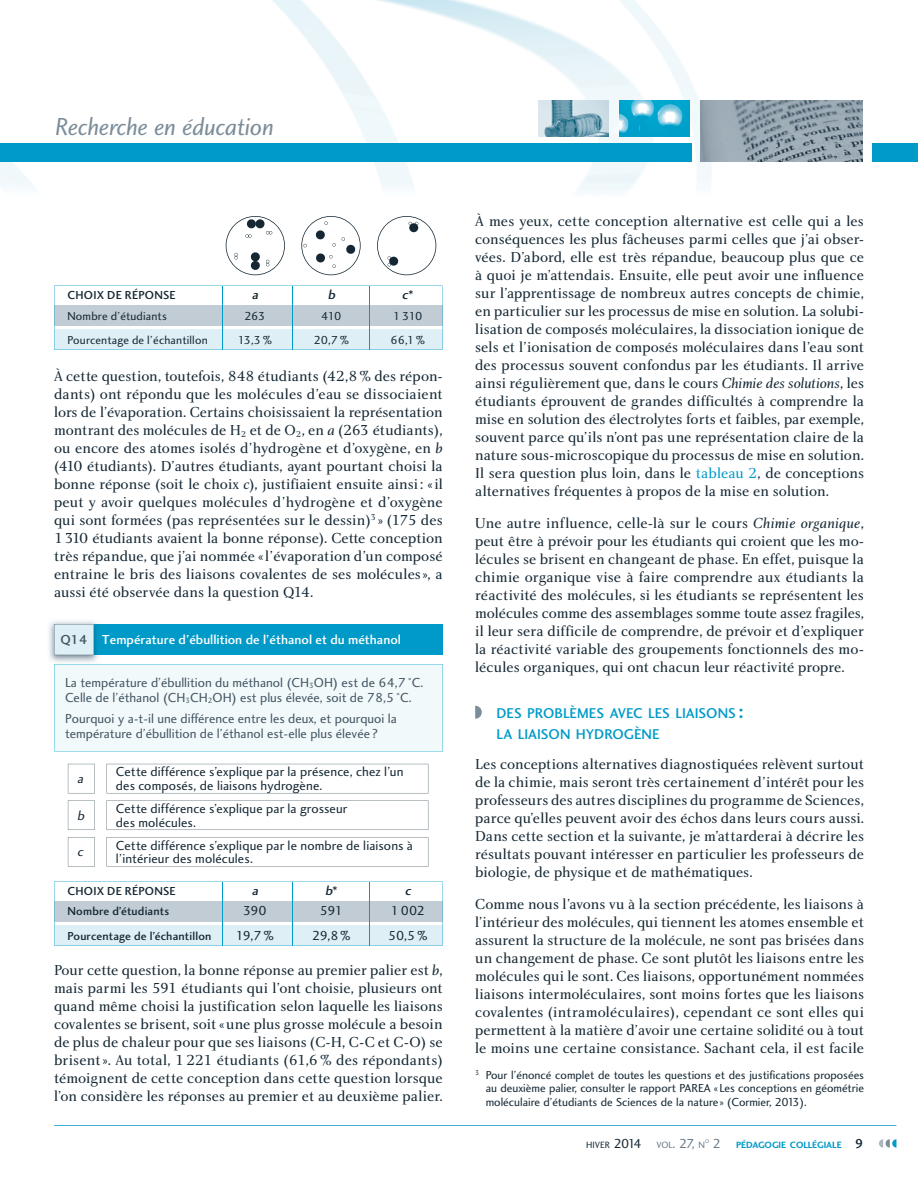
<style>
.page{position:relative;width:918px;height:1188px;background:#fff}
.page>*{position:absolute;margin:0;border:0;box-sizing:border-box;transform-origin:0 0}
.t1{font:25.5px "Charlotte Sans Book Italic Plain";letter-spacing:-.005em;color:#7c8d9a}
.t2{font:15px/18px "Charlotte Book Plain";color:#142733;text-align:justify}
.t3{font:14.7px/21px "Charlotte Sans Medium Plain";color:#009ac8}
.t4{font:13.5px/13.5px "Charlotte Sans Book Plain";letter-spacing:.01em;color:#142733}
.t5{font:13.5px/15px "Charlotte Sans Book Plain";color:#425562}
.t6{font:13.5px "Charlotte Sans Medium Plain";color:#fff}
.t7{font:italic 13.5px "Charlotte Sans Medium Plain";color:#142733}
.t8{font:italic 13.5px "Charlotte Sans Book Plain";color:#142733}
.t9{font:12px/13.5px "Charlotte Sans Book Plain";color:#142733;text-align:justify}
.t10{font:12px "Charlotte Sans Medium Plain";letter-spacing:.015em;color:#142733}
.t11{font:9.45px "Charlotte Sans Bold Plain";color:#009ac8}
.t12{font:9.45px "Charlotte Sans Book Plain";color:#142733}
.t13{font:5.55px "Charlotte Sans Book Plain";color:#687a88}
.s1{font-style:normal}
.s2{font-family:"Charlotte Book Italic Plain"}
.s3{color:#425562}
.s4{color:#009ac8}
.s5{font-size:21px}
.s6{font-size:13.5px}
.s7{color:#687a88}
.s8{font-size:13.5px;color:#687a88}
.s9{font-family:"Charlotte Sans Book Plain";font-size:13.5px;color:#687a88}
.s10{font-family:"Charlotte Sans Medium Plain";font-size:13.5px;color:#142733}
</style>
<div class="page">
<img style="left:0;top:0;width:918px;height:192px">
<img style="left:701px;top:101px;width:162px;height:61px">
<img style="left:619px;top:101px;width:70px;height:36px">
<img style="left:538px;top:101px;width:71px;height:36px">
<svg style="left:475px;top:706px;width:7px;height:13px"></svg>
<svg style="left:226px;top:216px;width:59px;height:59px"></svg>
<svg style="left:377px;top:216px;width:59px;height:59px"></svg>
<svg style="left:301px;top:216px;width:60px;height:59px"></svg>
<div style="left:72px;top:624px;width:371px;height:31px;background:#009ac8"></div>
<img style="left:49px;top:620px;width:49px;height:43px">
<img style="left:94px;top:624px;width:4px;height:31px">
<svg style="left:54px;top:624px;width:40px;height:31px"></svg>
<div style="left:54px;top:664px;width:389px;height:87px;background:#f2f9fb"></div>
<svg style="left:107px;top:764px;width:321px;height:29px"></svg>
<svg style="left:107px;top:800px;width:321px;height:30px"></svg>
<svg style="left:107px;top:837px;width:321px;height:30px"></svg>
<svg style="left:68px;top:764px;width:27px;height:29px"></svg>
<svg style="left:68px;top:800px;width:27px;height:30px"></svg>
<svg style="left:68px;top:837px;width:27px;height:30px"></svg>
<svg style="left:54px;top:881px;width:389px;height:65px"></svg>
<svg style="left:54px;top:286px;width:389px;height:64px"></svg>
<svg style="left:879px;top:1139px;width:17px;height:9px"></svg>
<hr style="left:54px;top:1125px;width:842px;height:1px;background:#009ac8">
<div style="left:872px;top:144px;width:46px;height:18px;background:#009ac8"></div>
<div style="left:0;top:144px;width:691px;height:18px;background:#009ac8"></div>
<h1 class="t1" style="left:55px;top:116px;width:220px">Recherche en éducation</h1>
<p class="t10" style="left:67px;top:291px;width:110px">CHOIX DE RÉPONSE</p>
<p class="t7" style="left:252px;top:289px;width:10px">a</p>
<p class="t7" style="left:328px;top:289px;width:11px">b</p>
<p class="t7" style="left:402px;top:289px;width:13px">c<span class="s1">*</span></p>
<p class="t9" style="left:67px;top:310px;width:101px">Nombre d’étudiants</p>
<p class="t9" style="left:244px;top:310px;width:23px">263</p>
<p class="t9" style="left:321px;top:310px;width:22px">410</p>
<p class="t9" style="left:393px;top:310px;width:31px">1 310</p>
<p class="t9" style="left:67px;top:334px;width:142px">Pourcentage de l’échantillon</p>
<p class="t9" style="left:238px;top:334px;width:36px">13,3 %</p>
<p class="t9" style="left:314px;top:334px;width:37px">20,7 %</p>
<p class="t9" style="left:391px;top:334px;width:36px">66,1 %</p>
<p class="t2" style="left:54px;top:369px;width:390px">À cette question, toutefois, 848 étudiants (42,8 % des répon&shy;dants) ont répondu que les molécules d’eau se dissociaient lors de l’évaporation. Certains choisissaient la représentation montrant des molécules de H<sub>2</sub> et de O<sub>2</sub>, en <span class="s2">a</span> (263 étudiants), ou encore des atomes isolés d’hydrogène et d’oxygène, en <span class="s2">b </span>(410 étudiants). D’autres étudiants, ayant pourtant choisi la bonne réponse (soit le choix <span class="s2">c</span>), justifiaient ensuite ainsi : « il peut y avoir quelques molécules d’hydrogène et d’oxygène qui sont formées (pas représentées sur le dessin)<sup>3</sup> » (175 des 1 310 étudiants avaient la bonne réponse). Cette conception très répandue, que j’ai nommée « l’évaporation d’un composé entraine le bris des liaisons covalentes de ses molécules », a aussi été observée dans la question Q14.</p>
<p class="t6" style="left:60px;top:634px;width:342px"><span class="s3">Q14</span> Température d’ébullition de l’éthanol et du méthanol</p>
<p class="t5" style="left:65px;top:676px;width:360px">La température d’ébullition du méthanol (CH<sub>3</sub>OH) est de 64,7 °C.<br>Celle de l’éthanol (CH<sub>3</sub>CH<sub>2</sub>OH) est plus élevée, soit de 78,5 °C.</p>
<p class="t5" style="left:65px;top:713px;width:333px">Pourquoi y a-t-il une différence entre les deux, et pourquoi la température d’ébullition de l’éthanol est-elle plus élevée ?</p>
<p class="t4" style="left:116px;top:766px;width:289px">Cette différence s’explique par la présence, chez l’un des composés, de liaisons hydrogène.</p>
<p class="t4" style="left:116px;top:803px;width:233px">Cette différence s’explique par la grosseur des molécules.</p>
<p class="t4" style="left:116px;top:840px;width:299px">Cette différence s’explique par le nombre de liaisons à l’intérieur des molécules.</p>
<p class="t8" style="left:77px;top:773px;width:10px">a</p>
<p class="t8" style="left:77px;top:810px;width:11px">b</p>
<p class="t8" style="left:77px;top:847px;width:10px">c</p>
<p class="t10" style="left:67px;top:886px;width:110px">CHOIX DE RÉPONSE</p>
<p class="t7" style="left:252px;top:885px;width:10px">a</p>
<p class="t7" style="left:325px;top:885px;width:14px">b<span class="s1">*</span></p>
<p class="t7" style="left:405px;top:885px;width:10px">c</p>
<p class="t10" style="left:67px;top:907px;width:103px">Nombre d’étudiants</p>
<p class="t4" style="left:243px;top:905px;width:25px">390</p>
<p class="t4" style="left:320px;top:905px;width:25px">591</p>
<p class="t4" style="left:391px;top:905px;width:36px">1 002</p>
<p class="t10" style="left:67px;top:931px;width:145px">Pourcentage de l’échantillon</p>
<p class="t4" style="left:236px;top:930px;width:39px">19,7 %</p>
<p class="t4" style="left:312px;top:930px;width:40px">29,8 %</p>
<p class="t4" style="left:388px;top:930px;width:41px">50,5 %</p>
<p class="t2" style="left:54px;top:962px;width:390px">Pour cette question, la bonne réponse au premier palier est <span class="s2">b</span>, mais parmi les 591 étudiants qui l’ont choisie, plusieurs ont quand même choisi la justification selon laquelle les liaisons covalentes se brisent, soit « une plus grosse molécule a besoin de plus de chaleur pour que ses liaisons (C-H, C-C et C-O) se brisent ». Au total, 1 221 étudiants (61,6 % des répondants) témoignent de cette conception dans cette question lorsque l’on considère les réponses au premier et au deuxième palier.</p>
<p class="t2" style="left:475px;top:213px;width:390px">À mes yeux, cette conception alternative est celle qui a les conséquences les plus fâcheuses parmi celles que j’ai obser&shy;vées. D’abord, elle est très répandue, beaucoup plus que ce à quoi je m’attendais. Ensuite, elle peut avoir une influence sur l’apprentissage de nombreux autres concepts de chimie, en particulier sur les processus de mise en solution. La solubi&shy;lisation de composés moléculaires, la dissociation ionique de sels et l’ionisation de composés moléculaires dans l’eau sont des processus souvent confondus par les étudiants. Il arrive ainsi régulièrement que, dans le cours <span class="s2">Chimie des solutions</span>, les étudiants éprouvent de grandes difficultés à comprendre la mise en solution des électrolytes forts et faibles, par exemple, souvent parce qu’ils n’ont pas une représentation claire de la nature sous-microscopique du processus de mise en solution.<br>Il sera question plus loin, dans le <span class="s4">tableau 2</span>, de conceptions alternatives fréquentes à propos de la mise en solution.</p>
<p class="t2" style="left:475px;top:515px;width:390px">Une autre influence, celle-là sur le cours <span class="s2">Chimie organique</span>, peut être à prévoir pour les étudiants qui croient que les mo&shy;lécules se brisent en changeant de phase. En effet, puisque la chimie organique vise à faire comprendre aux étudiants la réactivité des molécules, si les étudiants se représentent les molécules comme des assemblages somme toute assez fragiles, il leur sera difficile de comprendre, de prévoir et d’expliquer la réactivité variable des groupements fonctionnels des mo&shy;lécules organiques, qui ont chacun leur réactivité propre.</p>
<p class="t3" style="left:496px;top:704px;width:249px">DES PROBLÈMES AVEC LES LIAISONS <span class="s5">:<br></span>LA LIAISON HYDROGÈNE</p>
<p class="t2" style="left:475px;top:757px;width:390px">Les conceptions alternatives diagnostiquées relèvent surtout de la chimie, mais seront très certainement d’intérêt pour les professeurs des autres disciplines du programme de Sciences, parce qu’elles peuvent avoir des échos dans leurs cours aussi.<br>Dans cette section et la suivante, je m’attarderai à décrire les résultats pouvant intéresser en particulier les professeurs de biologie, de physique et de mathématiques.</p>
<p class="t2" style="left:475px;top:896px;width:390px">Comme nous l’avons vu à la section précédente, les liaisons à l’intérieur des molécules, qui tiennent les atomes ensemble et assurent la structure de la molécule, ne sont pas brisées dans un changement de phase. Ce sont plutôt les liaisons entre les molécules qui le sont. Ces liaisons, opportunément nommées liaisons intermoléculaires, sont moins fortes que les liaisons covalentes (intramoléculaires), cependant ce sont elles qui permettent à la matière d’avoir une certaine solidité ou à tout le moins une certaine consistance. Sachant cela, il est facile</p>
<p class="t9" style="left:486px;top:1069px;width:380px;text-indent:-10px"><sup>3</sup> Pour l’énoncé complet de toutes les questions et des justifications proposées au deuxième palier, consulter le rapport PAREA « Les conceptions en géométrie moléculaire d’étudiants de Sciences de la nature » (Cormier, 2013).</p>
<p class="t12" style="left:586px;top:1141px;width:120px">HIVER <span class="s6">2014</span> <span class="s7">VOL</span><span class="s8">. 27,</span> <span class="s7">N</span></p>
<p class="t13" style="left:705px;top:1139px;width:6px">O</p>
<p class="t11" style="left:713px;top:1141px;width:152px"><span class="s9">2</span> PÉDAGOGIE COLLÉGIALE <span class="s10">9</span></p>
</div>
